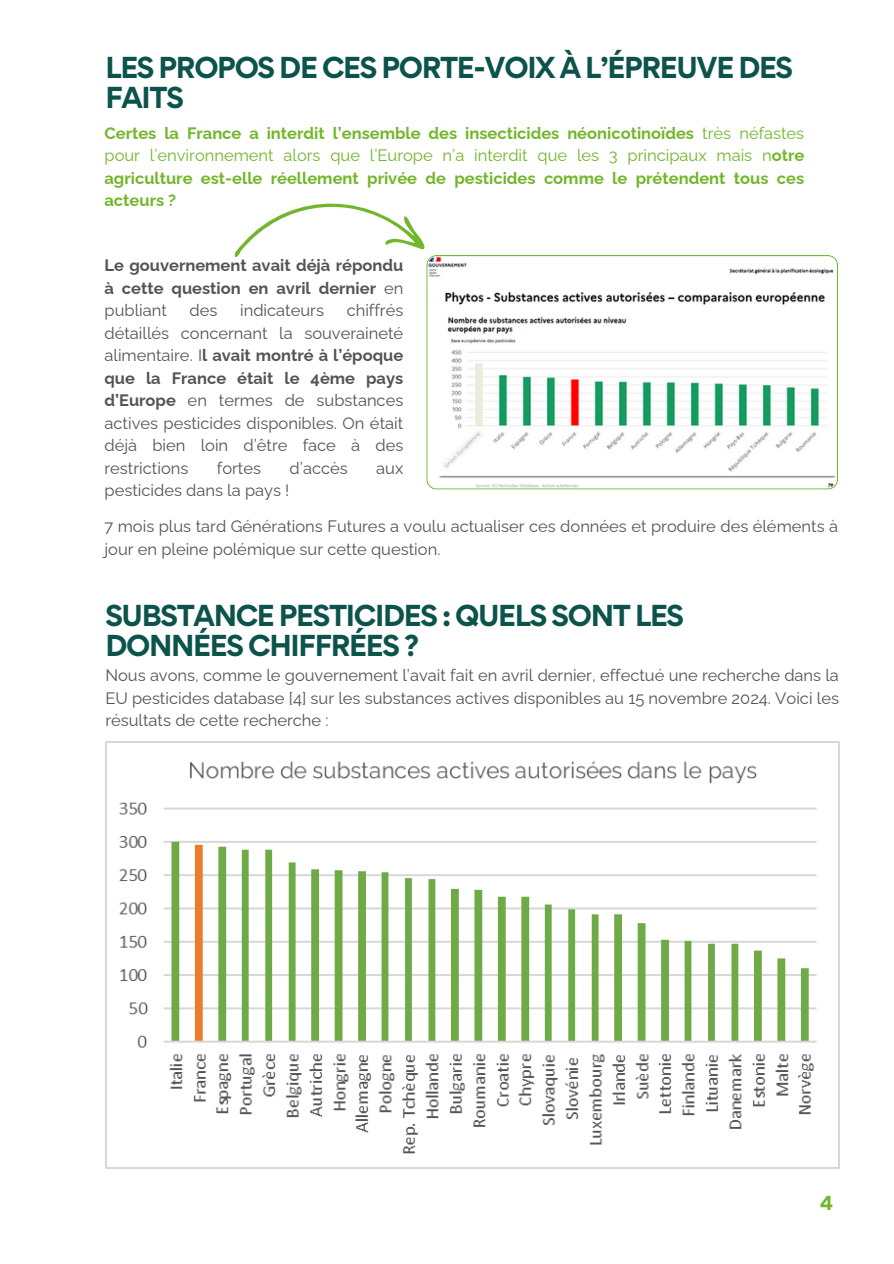
<style>
.page{position:relative;width:894px;height:1264px;background:#fff}
.page>*{position:absolute;margin:0;border:0;box-sizing:border-box;transform-origin:0 0}
.t1{font:700 27px/30.3px "Gordita";letter-spacing:-.05em;color:#0b534b}
.t2{font:700 18px "Gordita";color:#72b62b}
.t3{font:16.5px/22.5px "Raleway";color:#545454;text-align:justify}
.t4{font:700 16.5px/22.5px "Raleway";color:#72b62b;text-align:justify}
.t5{font:700 16.5px/22.5px "Raleway";color:#545454;text-align:justify}
.s1{font-weight:400}
.s2{font-weight:700}
</style>
<div class="page">
<svg style="left:426px;top:255px;width:411px;height:234px"></svg>
<svg style="left:234px;top:203px;width:191px;height:55px"></svg>
<img style="left:105px;top:741px;width:734px;height:426px">
<p class="t1" style="left:105px;top:52px;width:689px">LES PROPOS DE CES PORTE-VOIX À L’ÉPREUVE DES<br>FAITS</p>
<p class="t4" style="left:104px;top:121px;width:701px">Certes la France a interdit l’ensemble des insecticides néonicotinoïdes <span class="s1">très néfastes pour l’environnement alors que l’Europe n’a interdit que les 3 principaux mais n</span>otre agriculture est-elle réellement privée de pesticides comme le prétendent tous ces acteurs ?</p>
<p class="t5" style="left:104px;top:254px;width:300px">Le gouvernement avait déjà répondu à cette question en avril dernier <span class="s1">en publiant</span></p>
<p class="t3" style="left:104px;top:299px;width:300px;text-indent:242px">chiffrés détaillés concernant la souveraineté alimentaire. I<span class="s2">l avait montré à l’époque que la France était le 4ème pays d’Europe</span> en termes de substances actives pesticides disponibles. On était déjà bien loin d’être face à des restrictions</p>
<p class="t3" style="left:189px;top:299px;width:29px">des</p>
<p class="t3" style="left:240px;top:299px;width:85px">indicateurs</p>
<p class="t3" style="left:217px;top:456px;width:46px">fortes</p>
<p class="t3" style="left:289px;top:456px;width:60px">d’accès</p>
<p class="t3" style="left:376px;top:456px;width:29px">aux</p>
<p class="t3" style="left:104px;top:479px;width:186px">pesticides dans la pays !</p>
<p class="t3" style="left:104px;top:515px;width:734px">7 mois plus tard Générations Futures a voulu actualiser ces données et produire des éléments à jour en pleine polémique sur cette question.</p>
<h1 class="t1" style="left:105px;top:600px;width:580px">SUBSTANCE PESTICIDES : QUELS SONT LES<br>DONNÉES CHIFFRÉES ?</h1>
<p class="t3" style="left:105px;top:664px;width:734px">Nous avons, comme le gouvernement l’avait fait en avril dernier, effectué une recherche dans la EU pesticides database [4] sur les substances actives disponibles au 15 novembre 2024. Voici les résultats de cette recherche :</p>
<p class="t2" style="left:819px;top:1190px;width:15px">4</p>
</div>
